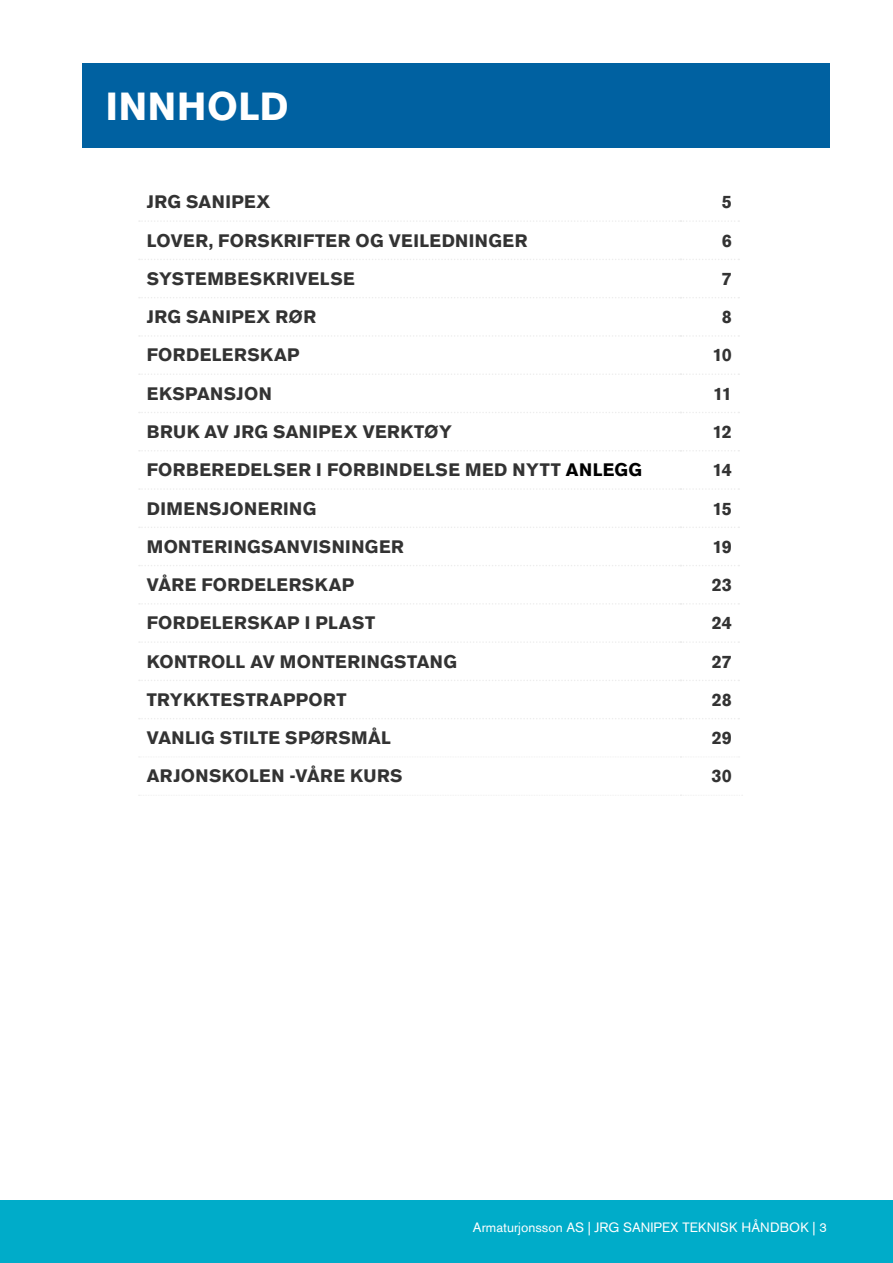
<style>
.page{position:relative;width:893px;height:1263px;background:#fff}
.page>*{position:absolute;margin:0;border:0;box-sizing:border-box;transform-origin:0 0}
.t1{font:700 39px "Akzidenz Grotesk BE";letter-spacing:.02em;color:#fff}
.t2{font:700 18px "Akzidenz Grotesk BE";letter-spacing:.025em;color:#333}
.t3{font:13.5px "Akzidenz Grotesk BE";color:#fff}
.s1{color:#000}
.s2{font-size:12.75px}
</style>
<div class="page">
<div style="left:0;top:1200px;width:893px;height:63px;background:#00acc9"></div>
<div style="left:82px;top:64px;width:747px;height:84px;background:#0061a1"></div>
<svg style="left:139px;top:220px;width:600px;height:2px"></svg>
<svg style="left:139px;top:259px;width:600px;height:1px"></svg>
<svg style="left:139px;top:297px;width:600px;height:1px"></svg>
<svg style="left:139px;top:335px;width:600px;height:2px"></svg>
<svg style="left:139px;top:373px;width:600px;height:2px"></svg>
<svg style="left:139px;top:412px;width:600px;height:1px"></svg>
<svg style="left:139px;top:450px;width:600px;height:1px"></svg>
<svg style="left:139px;top:488px;width:600px;height:2px"></svg>
<svg style="left:139px;top:526px;width:600px;height:2px"></svg>
<svg style="left:139px;top:565px;width:600px;height:1px"></svg>
<svg style="left:139px;top:603px;width:600px;height:2px"></svg>
<svg style="left:139px;top:641px;width:600px;height:2px"></svg>
<svg style="left:139px;top:680px;width:600px;height:1px"></svg>
<svg style="left:139px;top:718px;width:600px;height:1px"></svg>
<svg style="left:139px;top:795px;width:604px;height:1px"></svg>
<h1 class="t1" style="left:106px;top:83px;width:184px">INNHOLD</h1>
<p class="t2" style="left:147px;top:192px;width:125px">JRG SANIPEX</p>
<p class="t2" style="left:722px;top:192px;width:12px">5</p>
<p class="t2" style="left:147px;top:230px;width:382px">LOVER, FORSKRIFTER OG VEILEDNINGER</p>
<p class="t2" style="left:722px;top:230px;width:12px">6</p>
<p class="t2" style="left:147px;top:268px;width:210px">SYSTEMBESKRIVELSE</p>
<p class="t2" style="left:722px;top:268px;width:12px">7</p>
<p class="t2" style="left:147px;top:306px;width:171px">JRG SANIPEX RØR</p>
<p class="t2" style="left:722px;top:306px;width:12px">8</p>
<p class="t2" style="left:147px;top:345px;width:154px">FORDELERSKAP</p>
<p class="t2" style="left:712px;top:345px;width:21px">10</p>
<p class="t2" style="left:147px;top:383px;width:127px">EKSPANSJON</p>
<p class="t2" style="left:713px;top:383px;width:20px">11</p>
<p class="t2" style="left:147px;top:421px;width:307px">BRUK AV JRG SANIPEX VERKTØY</p>
<p class="t2" style="left:712px;top:421px;width:21px">12</p>
<p class="t2" style="left:147px;top:460px;width:497px">FORBEREDELSER I FORBINDELSE MED NYTT <span class="s1">ANLEGG</span></p>
<p class="t2" style="left:713px;top:460px;width:21px">14</p>
<p class="t2" style="left:147px;top:498px;width:171px">DIMENSJONERING</p>
<p class="t2" style="left:712px;top:498px;width:21px">15</p>
<p class="t2" style="left:147px;top:536px;width:259px">MONTERINGSANVISNINGER</p>
<p class="t2" style="left:712px;top:536px;width:21px">19</p>
<p class="t2" style="left:147px;top:574px;width:209px">VÅRE FORDELERSKAP</p>
<p class="t2" style="left:712px;top:574px;width:22px">23</p>
<p class="t2" style="left:147px;top:613px;width:230px">FORDELERSKAP I PLAST</p>
<p class="t2" style="left:712px;top:613px;width:22px">24</p>
<p class="t2" style="left:147px;top:651px;width:311px">KONTROLL AV MONTERINGSTANG</p>
<p class="t2" style="left:712px;top:651px;width:22px">27</p>
<p class="t2" style="left:147px;top:689px;width:201px">TRYKKTESTRAPPORT</p>
<p class="t2" style="left:712px;top:689px;width:22px">28</p>
<p class="t2" style="left:147px;top:727px;width:246px">VANLIG STILTE SPØRSMÅL</p>
<p class="t2" style="left:712px;top:727px;width:22px">29</p>
<p class="t2" style="left:147px;top:766px;width:257px">ARJONSKOLEN -VÅRE KURS</p>
<p class="t2" style="left:712px;top:766px;width:22px">30</p>
<p class="t3" style="left:473px;top:1219px;width:355px">Armaturjonsson AS | JRG SANIPEX TEKNISK HÅNDBOK | <span class="s2">3</span></p>
</div>
